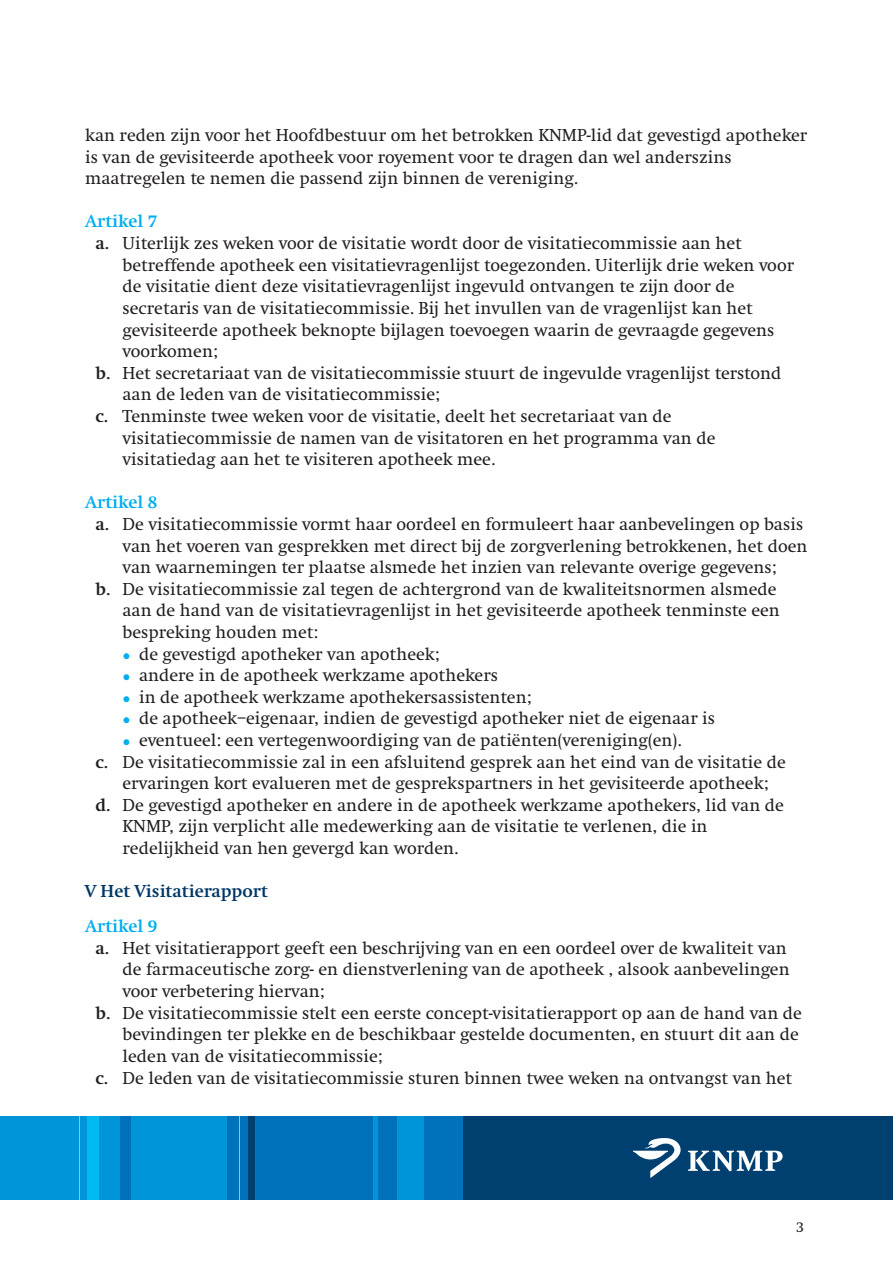
<style>
.page{position:relative;width:893px;height:1263px;background:#fff}
.page>*{position:absolute;margin:0;border:0;box-sizing:border-box;transform-origin:0 0}
.t1{font:18px/21.6px "Swift";color:#231f20}
.t2{font:700 18px "Swift";color:#00aeef}
.t3{font:700 18px "Swift";color:#003667}
.t4{font:15px "Swift";color:#231f20}
.s1{font-weight:700}
.s2{font-family:"Verdana";font-size:13.5px;color:#00aeef}
</style>
<div class="page">
<div style="left:462px;top:1116px;width:431px;height:84px;background:#004071"></div>
<div style="left:226px;top:1116px;width:237px;height:84px;background:#0072bc"></div>
<div style="left:0;top:1116px;width:226px;height:84px;background:#0095d9"></div>
<div style="left:248px;top:1116px;width:6px;height:84px;background:#004071"></div>
<div style="left:87px;top:1116px;width:12px;height:84px;background:#00baf1"></div>
<div style="left:397px;top:1116px;width:27px;height:84px;background:#0095d9"></div>
<div style="left:121px;top:1116px;width:10px;height:84px;background:#0072bc"></div>
<hr style="left:374px;top:1116px;width:4px;height:84px;background:#0095d9">
<svg style="left:633px;top:1138px;width:48px;height:40px"></svg>
<svg style="left:688px;top:1151px;width:95px;height:20px"></svg>
<hr style="left:79px;top:1116px;width:1px;height:84px;background:#6bcff6">
<hr style="left:239px;top:1116px;width:1px;height:84px;background:#6bcff6">
<p class="t1" style="left:85px;top:125px;width:724px">kan reden zijn voor het Hoofdbestuur om het betrokken KNMP-lid dat gevestigd apotheker is van de gevisiteerde apotheek voor royement voor te dragen dan wel anderszins maatregelen te nemen die passend zijn binnen de vereniging.</p>
<p class="t2" style="left:85px;top:212px;width:74px">Artikel 7</p>
<p class="t1" style="left:96px;top:233px;width:648px"><span class="s1">a.</span> Uiterlijk zes weken voor de visitatie wordt door de visitatiecommissie aan het</p>
<p class="t1" style="left:123px;top:254px;width:673px">betreffende apotheek een visitatievragenlijst toegezonden. Uiterlijk drie weken voor</p>
<p class="t1" style="left:123px;top:276px;width:614px">de visitatie dient deze visitatievragenlijst ingevuld ontvangen te zijn door de</p>
<p class="t1" style="left:123px;top:298px;width:632px">secretaris van de visitatiecommissie. Bij het invullen van de vragenlijst kan het</p>
<p class="t1" style="left:123px;top:319px;width:653px">gevisiteerde apotheek beknopte bijlagen toevoegen waarin de gevraagde gegevens</p>
<p class="t1" style="left:123px;top:341px;width:97px">voorkomen;</p>
<p class="t1" style="left:96px;top:362px;width:687px"><span class="s1">b.</span> Het secretariaat van de visitatiecommissie stuurt de ingevulde vragenlijst terstond</p>
<p class="t1" style="left:123px;top:384px;width:319px">aan de leden van de visitatiecommissie;</p>
<p class="t1" style="left:96px;top:406px;width:578px"><span class="s1">c.</span> Tenminste twee weken voor de visitatie, deelt het secretariaat van de</p>
<p class="t1" style="left:123px;top:427px;width:594px">visitatiecommissie de namen van de visitatoren en het programma van de</p>
<p class="t1" style="left:123px;top:449px;width:374px">visitatiedag aan het te visiteren apotheek mee.</p>
<p class="t2" style="left:85px;top:493px;width:74px">Artikel 8</p>
<p class="t1" style="left:96px;top:514px;width:709px"><span class="s1">a.</span> De visitatiecommissie vormt haar oordeel en formuleert haar aanbevelingen op basis</p>
<p class="t1" style="left:123px;top:535px;width:686px">van het voeren van gesprekken met direct bij de zorgverlening betrokkenen, het doen</p>
<p class="t1" style="left:123px;top:557px;width:656px">van waarnemingen ter plaatse alsmede het inzien van relevante overige gegevens;</p>
<p class="t1" style="left:96px;top:578px;width:683px"><span class="s1">b.</span> De visitatiecommissie zal tegen de achtergrond van de kwaliteitsnormen alsmede</p>
<p class="t1" style="left:123px;top:600px;width:659px">aan de hand van de visitatievragenlijst in het gevisiteerde apotheek tenminste een</p>
<p class="t1" style="left:123px;top:622px;width:197px">bespreking houden met:</p>
<p class="t1" style="left:123px;top:643px;width:319px"><span class="s2">●</span> de gevestigd apotheker van apotheek;</p>
<p class="t1" style="left:123px;top:665px;width:377px"><span class="s2">●</span> andere in de apotheek werkzame apothekers</p>
<p class="t1" style="left:123px;top:686px;width:411px"><span class="s2">●</span> in de apotheek werkzame apothekersassistenten;</p>
<p class="t1" style="left:123px;top:708px;width:594px"><span class="s2">●</span> de apotheek–eigenaar, indien de gevestigd apotheker niet de eigenaar is</p>
<p class="t1" style="left:123px;top:730px;width:560px"><span class="s2">●</span> eventueel: een vertegenwoordiging van de patiënten(vereniging(en).</p>
<p class="t1" style="left:96px;top:751px;width:692px"><span class="s1">c.</span> De visitatiecommissie zal in een afsluitend gesprek aan het eind van de visitatie de</p>
<p class="t1" style="left:123px;top:773px;width:648px">ervaringen kort evalueren met de gesprekspartners in het gevisiteerde apotheek;</p>
<p class="t1" style="left:96px;top:794px;width:690px"><span class="s1">d.</span> De gevestigd apotheker en andere in de apotheek werkzame apothekers, lid van de</p>
<p class="t1" style="left:123px;top:816px;width:587px">KNMP, zijn verplicht alle medewerking aan de visitatie te verlenen, die in</p>
<p class="t1" style="left:123px;top:838px;width:337px">redelijkheid van hen gevergd kan worden.</p>
<p class="t3" style="left:85px;top:881px;width:184px">V Het Visitatierapport</p>
<p class="t2" style="left:85px;top:916px;width:74px">Artikel 9</p>
<p class="t1" style="left:96px;top:937px;width:693px"><span class="s1">a.</span> Het visitatierapport geeft een beschrijving van en een oordeel over de kwaliteit van</p>
<p class="t1" style="left:123px;top:959px;width:669px">de farmaceutische zorg- en dienstverlening van de apotheek , alsook aanbevelingen</p>
<p class="t1" style="left:123px;top:981px;width:204px">voor verbetering hiervan;</p>
<p class="t1" style="left:96px;top:1002px;width:708px"><span class="s1">b.</span> De visitatiecommissie stelt een eerste concept-visitatierapport op aan de hand van de</p>
<p class="t1" style="left:123px;top:1024px;width:678px">bevindingen ter plekke en de beschikbaar gestelde documenten, en stuurt dit aan de</p>
<p class="t1" style="left:123px;top:1045px;width:262px">leden van de visitatiecommissie;</p>
<p class="t1" style="left:96px;top:1067px;width:698px"><span class="s1">c.</span> De leden van de visitatiecommissie sturen binnen twee weken na ontvangst van het</p>
<p class="t4" style="left:796px;top:1219px;width:9px">3</p>
</div>
